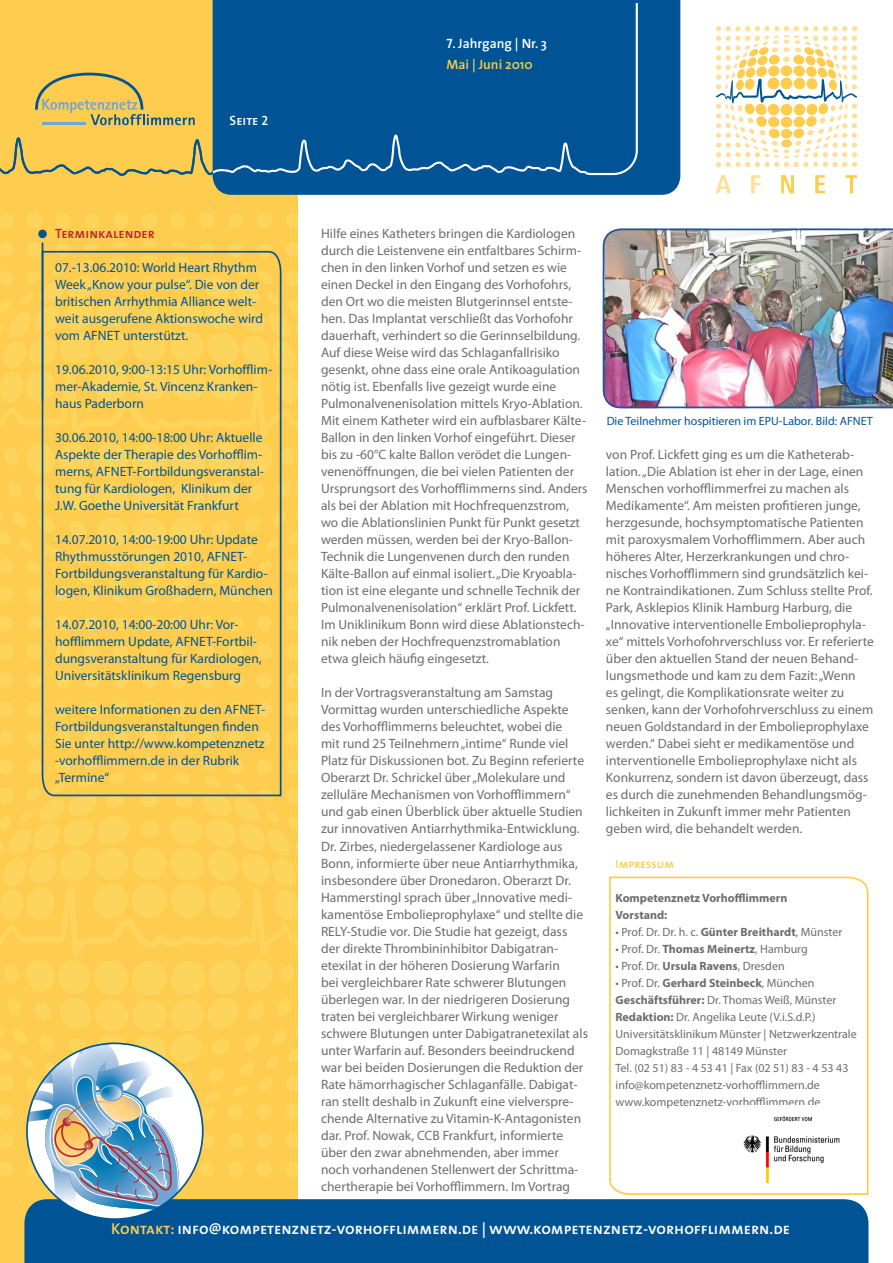
<style>
.page{position:relative;width:893px;height:1263px;background:#fff}
.page>*{position:absolute;margin:0;border:0;box-sizing:border-box;transform-origin:0 0}
.t1{font:15.75px "The Sans Semi Bold Caps";color:#fff}
.t2{font:13.5px/17px "Myriad Pro";color:#6c6d70}
.t3{font:13.5px/17px "Myriad Pro";color:#005495}
.t4{font:600 13.5px "The Sans";color:#fff}
.t5{font:13.5px "The Sans Semi Bold Caps";color:#b7282e}
.t6{font:600 13.5px "The Sans";color:#fecc4e}
.t7{font:13.5px "The Sans Semi Bold Caps";color:#fff}
.t8{font:12px "Myriad Pro";color:#6c6d70}
.t9{font:12px "Myriad Pro";color:#005495}
.t10{font:700 12px "Myriad Pro";color:#6c6d70}
.t11{font:12px "The Sans Semi Bold Caps";color:#fecc4e}
.s1{font-family:"The Sans Semi Bold Caps";font-weight:400}
.s2{color:#fecc4e}
.s3{font-weight:700}
</style>
<div class="page">
<div style="left:0;top:0;width:298px;height:1263px;background:#fecc4e"></div>
<svg style="left:0;top:213px;width:13px;height:15px"></svg>
<svg style="left:0;top:616px;width:13px;height:15px"></svg>
<svg style="left:0;top:645px;width:13px;height:14px"></svg>
<svg style="left:0;top:673px;width:13px;height:15px"></svg>
<svg style="left:0;top:702px;width:13px;height:15px"></svg>
<div style="left:27px;top:213px;width:15px;height:15px;background:#fed55c;border-radius:50%"></div>
<div style="left:27px;top:615px;width:15px;height:16px;background:#fed55c;border-radius:50%"></div>
<div style="left:27px;top:644px;width:15px;height:16px;background:#fed55c;border-radius:50%"></div>
<div style="left:27px;top:673px;width:15px;height:15px;background:#fed55c;border-radius:50%"></div>
<div style="left:27px;top:702px;width:15px;height:15px;background:#fed55c;border-radius:50%"></div>
<div style="left:55px;top:213px;width:16px;height:15px;background:#fed55c;border-radius:50%"></div>
<div style="left:84px;top:213px;width:16px;height:15px;background:#fed55c;border-radius:50%"></div>
<div style="left:113px;top:213px;width:15px;height:15px;background:#fed55c;border-radius:50%"></div>
<div style="left:142px;top:213px;width:15px;height:15px;background:#fed55c;border-radius:50%"></div>
<div style="left:170px;top:213px;width:16px;height:15px;background:#fed55c;border-radius:50%"></div>
<div style="left:199px;top:213px;width:16px;height:15px;background:#fed55c;border-radius:50%"></div>
<div style="left:228px;top:213px;width:15px;height:15px;background:#fed55c;border-radius:50%"></div>
<div style="left:257px;top:213px;width:15px;height:15px;background:#fed55c;border-radius:50%"></div>
<svg style="left:286px;top:213px;width:12px;height:15px"></svg>
<svg style="left:286px;top:616px;width:12px;height:15px"></svg>
<svg style="left:286px;top:645px;width:12px;height:14px"></svg>
<svg style="left:286px;top:673px;width:12px;height:15px"></svg>
<svg style="left:286px;top:702px;width:12px;height:15px"></svg>
<div style="left:141px;top:240px;width:16px;height:7px;background:#fed55c;border-radius:50%"></div>
<svg style="left:0;top:242px;width:298px;height:360px"></svg>
<svg style="left:0;top:731px;width:13px;height:15px"></svg>
<div style="left:27px;top:730px;width:15px;height:16px;background:#fed55c;border-radius:50%"></div>
<svg style="left:286px;top:731px;width:12px;height:15px"></svg>
<div style="left:213px;top:0;width:468px;height:195px;background:#005495"></div>
<div style="left:213px;top:3px;width:426px;height:176px;background:#005495"></div>
<svg style="left:0;top:0;width:213px;height:179px"></svg>
<div style="left:38px;top:230px;width:9px;height:8px;background:#005495;border-radius:50%"></div>
<div style="left:24px;top:1199px;width:845px;height:64px;background:#005495"></div>
<svg style="left:0;top:760px;width:298px;height:459px"></svg>
<svg style="left:41px;top:250px;width:241px;height:547px"></svg>
<hr style="left:42px;top:243px;width:1px;height:158px;background:#005495">
<svg style="left:609px;top:876px;width:260px;height:319px"></svg>
<svg style="left:716px;top:175px;width:44px;height:18px"></svg>
<svg style="left:781px;top:175px;width:76px;height:18px"></svg>
<svg style="left:716px;top:26px;width:141px;height:141px"></svg>
<img style="left:731px;top:1106px;width:129px;height:85px">
<img style="left:603px;top:229px;width:290px;height:179px">
<p class="t7" style="left:230px;top:109px;width:40px">Seite 2</p>
<p class="t4" style="left:446px;top:32px;width:102px"><span class="s1">7</span>. Jahrgang | Nr. 3</p>
<p class="t6" style="left:446px;top:54px;width:88px">Mai | Juni 2010</p>
<p class="t2" style="left:321px;top:225px;width:268px">Hilfe eines Katheters bringen die Kardiologen durch die Leistenvene ein entfaltbares Schirm&shy;chen in den linken Vorhof und setzen es wie einen Deckel in den Eingang des Vorhofohrs, den Ort wo die meisten Blutgerinnsel entste&shy;hen. Das Implantat verschließt das Vorhofohr dauerhaft, verhindert so die Gerinnselbildung.<br>Auf diese Weise wird das Schlaganfallrisiko gesenkt, ohne dass eine orale Antikoagulation nötig ist. Ebenfalls live gezeigt wurde eine Pulmonalvenenisolation mittels Kryo-Ablation.<br>Mit einem Katheter wird ein aufblasbarer Kälte-Ballon in den linken Vorhof eingeführt. Dieser bis zu -60°C kalte Ballon verödet die Lungen&shy;venenöffnungen, die bei vielen Patienten der Ursprungsort des Vorhofflimmerns sind. Anders als bei der Ablation mit Hochfrequenzstrom, wo die Ablationslinien Punkt für Punkt gesetzt werden müssen, werden bei der Kryo-Ballon-Technik die Lungenvenen durch den runden Kälte-Ballon auf einmal isoliert. „Die Kryoabla&shy;tion ist eine elegante und schnelle Technik der Pulmonalvenenisolation“ erklärt Prof. Lickfett.<br>Im Uniklinikum Bonn wird diese Ablationstech&shy;nik neben der Hochfrequenzstromablation etwa gleich häufig eingesetzt.</p>
<p class="t2" style="left:321px;top:684px;width:268px">In der Vortragsveranstaltung am Samstag Vormittag wurden unterschiedliche Aspekte des Vorhofflimmerns beleuchtet, wobei die<br>mit rund 25 Teilnehmern „intime“ Runde viel Platz für Diskussionen bot. Zu Beginn referierte Oberarzt Dr. Schrickel über „Molekulare und zelluläre Mechanismen von Vorhofflimmern“ und gab einen Überblick über aktuelle Studien zur innovativen Antiarrhythmika-Entwicklung.<br>Dr. Zirbes, niedergelassener Kardiologe aus Bonn, informierte über neue Antiarrhythmika, insbesondere über Dronedaron. Oberarzt Dr.<br>Hammerstingl sprach über „Innovative medi&shy;kamentöse Embolieprophylaxe“ und stellte die RELY-Studie vor. Die Studie hat gezeigt, dass der direkte Thrombininhibitor Dabigatran&shy;etexilat in der höheren Dosierung Warfarin<br>bei vergleichbarer Rate schwerer Blutungen überlegen war. In der niedrigeren Dosierung traten bei vergleichbarer Wirkung weniger schwere Blutungen unter Dabigatranetexilat als unter Warfarin auf. Besonders beeindruckend war bei beiden Dosierungen die Reduktion der Rate hämorrhagischer Schlaganfälle. Dabigat&shy;ran stellt deshalb in Zukunft eine vielverspre&shy;chende Alternative zu Vitamin-K-Antagonisten dar. Prof. Nowak, CCB Frankfurt, informierte über den zwar abnehmenden, aber immer noch vorhandenen Stellenwert der Schrittma&shy;chertherapie bei Vorhofflimmern. Im Vortrag</p>
<p class="t1" style="left:111px;top:1215px;width:680px"><span class="s2">Kontakt:</span> info@kompetenznetz-vorhofflimmern.de | www.kompetenznetz-vorhofflimmern.de</p>
<p class="t5" style="left:55px;top:222px;width:101px">Terminkalender</p>
<p class="t3" style="left:55px;top:259px;width:209px">07.-13.06.2010: World Heart Rhythm Week „Know your pulse“. Die von der britischen Arrhythmia Alliance welt&shy;weit ausgerufene Aktionswoche wird vom AFNET unterstützt.</p>
<p class="t3" style="left:55px;top:361px;width:219px">19.06.2010, 9:00-13:15 Uhr: Vorhofflim&shy;mer-Akademie, St. Vincenz Kranken&shy;haus Paderborn</p>
<p class="t3" style="left:55px;top:429px;width:210px">30.06.2010, 14:00-18:00 Uhr: Aktuelle Aspekte der Therapie des Vorhofflim&shy;merns, AFNET-Fortbildungsveranstal&shy;tung für Kardiologen, Klinikum der J.W. Goethe Universität Frankfurt</p>
<p class="t3" style="left:55px;top:531px;width:219px">14.07.2010, 14:00-19:00 Uhr: Update Rhythmusstörungen 2010, AFNET-Fortbildungsveranstaltung für Kardio&shy;logen, Klinikum Großhadern, München</p>
<p class="t3" style="left:55px;top:616px;width:208px">14.07.2010, 14:00-20:00 Uhr: Vor&shy;hofflimmern Update, AFNET-Fortbil&shy;dungsveranstaltung für Kardiologen, Universitätsklinikum Regensburg</p>
<p class="t3" style="left:55px;top:701px;width:212px">weitere Informationen zu den AFNET-<br>Fortbildungsveranstaltungen finden<br>Sie unter http://www.kompetenznetz -vorhofflimmern.de in der Rubrik „Termine“</p>
<p class="t9" style="left:607px;top:414px;width:268px">Die Teilnehmer hospitieren im EPU-Labor. Bild: AFNET</p>
<p class="t2" style="left:606px;top:446px;width:269px">von Prof. Lickfett ging es um die Katheterab&shy;lation. „Die Ablation ist eher in der Lage, einen Menschen vorhofflimmerfrei zu machen als Medikamente“. Am meisten profitieren junge, herzgesunde, hochsymptomatische Patienten mit paroxysmalem Vorhofflimmern. Aber auch höheres Alter, Herzerkrankungen und chro&shy;nisches Vorhofflimmern sind grundsätzlich kei&shy;ne Kontraindikationen. Zum Schluss stellte Prof.<br>Park, Asklepios Klinik Hamburg Harburg, die „Innovative interventionelle Embolieprophyla&shy;xe“ mittels Vorhofohrverschluss vor. Er referierte über den aktuellen Stand der neuen Behand&shy;lungsmethode und kam zu dem Fazit: „Wenn<br>es gelingt, die Komplikationsrate weiter zu senken, kann der Vorhofohrverschluss zu einem neuen Goldstandard in der Embolieprophylaxe werden.“ Dabei sieht er medikamentöse und interventionelle Embolieprophylaxe nicht als Konkurrenz, sondern ist davon überzeugt, dass es durch die zunehmenden Behandlungsmög&shy;lichkeiten in Zukunft immer mehr Patienten geben wird, die behandelt werden.</p>
<p class="t11" style="left:615px;top:853px;width:60px">Impressum</p>
<p class="t10" style="left:615px;top:890px;width:173px">Kompetenznetz Vorhofflimmern</p>
<p class="t10" style="left:615px;top:907px;width:53px">Vorstand:</p>
<p class="t8" style="left:615px;top:924px;width:228px">• Prof. Dr. Dr. h. c. <span class="s3">Günter Breithardt</span>, Münster</p>
<p class="t8" style="left:615px;top:941px;width:194px">• Prof. Dr. <span class="s3">Thomas Meinertz</span>, Hamburg</p>
<p class="t8" style="left:615px;top:958px;width:171px">• Prof. Dr. <span class="s3">Ursula Ravens</span>, Dresden</p>
<p class="t8" style="left:615px;top:975px;width:201px">• Prof. Dr. <span class="s3">Gerhard Steinbeck</span>, München</p>
<p class="t8" style="left:615px;top:992px;width:222px"><span class="s3">Geschäftsführer:</span> Dr. Thomas Weiß, Münster</p>
<p class="t8" style="left:615px;top:1009px;width:201px"><span class="s3">Redaktion:</span> Dr. Angelika Leute (V.i.S.d.P.)</p>
<p class="t8" style="left:615px;top:1026px;width:243px">Universitätsklinikum Münster | Netzwerkzentrale</p>
<p class="t8" style="left:615px;top:1043px;width:173px">Domagkstraße 11 | 48149 Münster</p>
<p class="t8" style="left:615px;top:1060px;width:234px">Tel. (02 51) 83 - 4 53 41 | Fax (02 51) 83 - 4 53 43</p>
<p class="t8" style="left:615px;top:1077px;width:206px">info@kompetenznetz-vorhofflimmern.de</p>
<p class="t8" style="left:615px;top:1094px;width:206px">www.kompetenznetz-vorhofflimmern.de</p>
</div>
